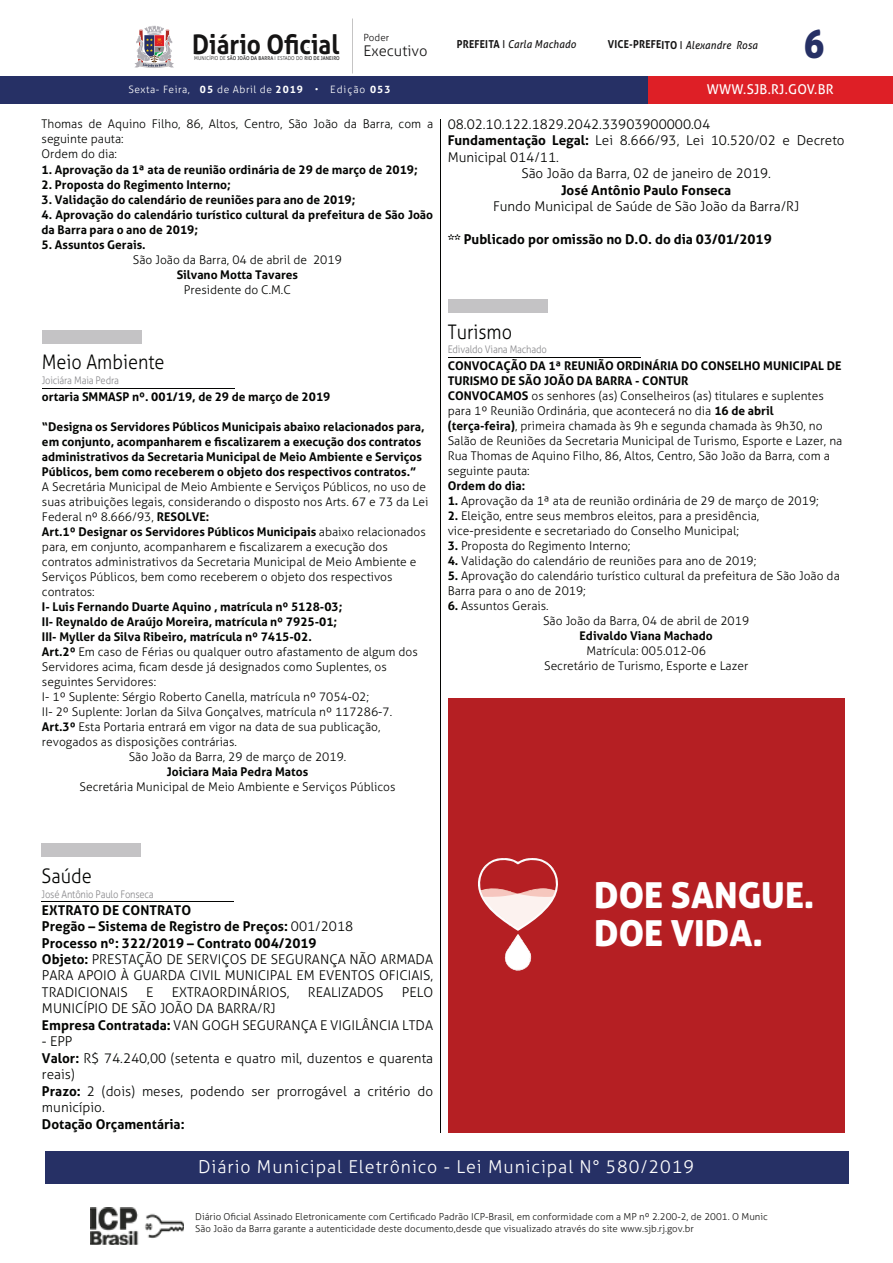
<style>
.page{position:relative;width:893px;height:1263px;background:#fff}
.page>*{position:absolute;margin:0;border:0;box-sizing:border-box;transform-origin:0 0}
.t1{font:39.3px "Aller Display";color:#263065;scale:.91 1}
.t2{font:35.85px/38.2px "Aller Display";color:#fff}
.t3{font:700 27px "Aller";color:#151414;scale:.9 1}
.t4{font:300 20.1px "Aller";color:#040503;scale:.9 1}
.t5{font:300 17.85px "Aller";letter-spacing:.05em;color:#fff}
.t6{font:300 14.7px "Aller";color:#151414}
.t7{font:300 13.5px/16.5px "Aller";color:#040503}
.t8{font:700 13.5px "Aller";color:#040503}
.t9{font:13.5px "Aller";letter-spacing:.02em;color:#fff}
.t10{font:300 12px/15px "Aller";color:#040503}
.t11{font:700 12px/15px "Aller";color:#040503}
.t12{font:700 10.95px "Aller";letter-spacing:.02em;color:#151414;scale:.91 1}
.t13{font:italic 10.95px "Aller";letter-spacing:.02em;color:#151414;scale:.91 1}
.t14{font:300 10.5px "Aller";letter-spacing:-.02em;color:#88888b;scale:.9 1}
.t15{font:300 10.2px "Aller";letter-spacing:.05em;color:#fff}
.t16{font:300 9.9px "Aller";color:#151414}
.t17{font:300 9.6px/11.6px "Aller";color:#1a1a18}
.t18{font:5.25px "Aller";letter-spacing:.02em;color:#151414;scale:.9 1}
.s1{font-weight:700}
.s2{font-weight:700;font-style:normal}
.s3{font-style:normal}
.s4{font-weight:400}
.s5{font-weight:400;font-style:italic}
.s6{font-weight:300}
</style>
<div class="page">
<div style="left:0;top:76px;width:648px;height:27px;background:#263065"></div>
<hr style="left:440px;top:119px;width:1px;height:1014px;background:#040503">
<div style="left:648px;top:76px;width:245px;height:27px;background:#de1f26"></div>
<img style="left:90px;top:1208px;width:94px;height:37px">
<div style="left:45px;top:1151px;width:804px;height:33px;background:#263065"></div>
<svg style="left:134px;top:26px;width:40px;height:42px"></svg>
<div style="left:448px;top:698px;width:397px;height:435px;background:#b51f23"></div>
<svg style="left:478px;top:858px;width:80px;height:113px"></svg>
<hr style="left:42px;top:901px;width:192px;height:1px;background:#040503">
<div style="left:42px;top:843px;width:99px;height:14px;background:#c4c3c5"></div>
<hr style="left:448px;top:357px;width:192px;height:1px;background:#040503">
<div style="left:448px;top:299px;width:99px;height:14px;background:#c4c3c5"></div>
<hr style="left:42px;top:388px;width:192px;height:1px;background:#040503">
<div style="left:42px;top:330px;width:99px;height:14px;background:#c4c3c5"></div>
<h1 class="t1" style="left:803px;top:18px;width:25px">6</h1>
<h3 class="t3" style="left:192px;top:28px;width:165px">Diário Oficial</h3>
<p class="t15" style="left:128px;top:83px;width:264px">Sexta- Feira, <span class="s1">05</span> de Abril de <span class="s1">2019</span> • Edição <span class="s1">053</span></p>
<p class="t9" style="left:707px;top:81px;width:128px">WWW.SJB.RJ.GOV.BR</p>
<p class="t16" style="left:363px;top:32px;width:27px">Poder</p>
<p class="t6" style="left:363px;top:42px;width:66px">Executivo</p>
<p class="t13" style="left:457px;top:38px;width:132px"><span class="s2">PREFEITA</span> <span class="s3">I</span> Carla Machado</p>
<p class="t12" style="left:608px;top:38px;width:166px">VICE-PREFEITO <span class="s4">I</span> <span class="s5">Alexandre Rosa</span></p>
<p class="t18" style="left:194px;top:55px;width:163px"><span class="s6">MUNICÍPIO DE</span> SÃO JOÃO DA BARRA <span class="s6">I ESTADO DO</span> RIO DE JANEIRO</p>
<p class="t10" style="left:42px;top:117px;width:393px">Thomas de Aquino Filho, 86, Altos, Centro, São João da Barra, com a seguinte pauta:<br>Ordem do dia:</p>
<p class="t11" style="left:42px;top:162px;width:378px">1. Aprovação da 1ª ata de reunião ordinária de 29 de março de 2019;</p>
<p class="t11" style="left:42px;top:177px;width:191px">2. Proposta do Regimento Interno;</p>
<p class="t11" style="left:42px;top:192px;width:315px">3. Validação do calendário de reuniões para ano de 2019;</p>
<p class="t11" style="left:42px;top:207px;width:393px">4. Aprovação do calendário turístico cultural da prefeitura de São João da Barra para o ano de 2019;</p>
<p class="t11" style="left:42px;top:237px;width:106px">5. Assuntos Gerais.</p>
<p class="t10" style="left:133px;top:252px;width:211px">São João da Barra, 04 de abril de 2019</p>
<p class="t11" style="left:177px;top:267px;width:123px">Silvano Motta Tavares</p>
<p class="t10" style="left:184px;top:282px;width:108px">Presidente do C.M.C</p>
<h3 class="t4" style="left:42px;top:350px;width:138px">Meio Ambiente</h3>
<p class="t14" style="left:42px;top:374px;width:87px">Joiciára Maia Pedra</p>
<p class="t11" style="left:42px;top:389px;width:290px">ortaria SMMASP nº. 001/19, de 29 de março de 2019</p>
<p class="t11" style="left:42px;top:419px;width:384px">“Designa os Servidores Públicos Municipais abaixo relacionados para, em conjunto, acompanharem e fiscalizarem a execução dos contratos administrativos da Secretaria Municipal de Meio Ambiente e Serviços Públicos, bem como receberem o objeto dos respectivos contratos.”</p>
<p class="t10" style="left:42px;top:479px;width:388px">A Secretária Municipal de Meio Ambiente e Serviços Públicos, no uso de suas atribuições legais, considerando o disposto nos Arts. 67 e 73 da Lei Federal nº 8.666/93, <span class="s1">RESOLVE:<br>Art.1º Designar os Servidores Públicos Municipais</span> abaixo relacionados para, em conjunto, acompanharem e fiscalizarem a execução dos contratos administrativos da Secretaria Municipal de Meio Ambiente e Serviços Públicos, bem como receberem o objeto dos respectivos contratos:</p>
<p class="t11" style="left:42px;top:599px;width:302px">I- Luis Fernando Duarte Aquino , matrícula nº 5128-03;</p>
<p class="t11" style="left:42px;top:614px;width:297px">II- Reynaldo de Araújo Moreira, matrícula nº 7925-01;</p>
<p class="t11" style="left:42px;top:629px;width:271px">III- Myller da Silva Ribeiro, matrícula nº 7415-02.</p>
<p class="t10" style="left:42px;top:644px;width:377px"><span class="s1">Art.2º</span> Em caso de Férias ou qualquer outro afastamento de algum dos</p>
<p class="t10" style="left:42px;top:659px;width:346px">Servidores acima, ficam desde já designados como Suplentes, os</p>
<p class="t10" style="left:42px;top:674px;width:116px">seguintes Servidores:</p>
<p class="t10" style="left:42px;top:689px;width:329px">I- 1º Suplente: Sérgio Roberto Canella, matrícula nº 7054-02;</p>
<p class="t10" style="left:42px;top:704px;width:352px">II- 2º Suplente: Jorlan da Silva Gonçalves, matrícula nº 117286-7.</p>
<p class="t10" style="left:42px;top:719px;width:340px"><span class="s1">Art.3º</span> Esta Portaria entrará em vigor na data de sua publicação,</p>
<p class="t10" style="left:42px;top:734px;width:197px">revogados as disposições contrárias.</p>
<p class="t10" style="left:129px;top:749px;width:219px">São João da Barra, 29 de março de 2019.</p>
<p class="t11" style="left:167px;top:764px;width:143px">Joiciara Maia Pedra Matos</p>
<p class="t10" style="left:80px;top:779px;width:317px">Secretária Municipal de Meio Ambiente e Serviços Públicos</p>
<p class="t7" style="left:448px;top:116px;width:264px">08.02.10.122.1829.2042.33903900000.04</p>
<p class="t7" style="left:448px;top:132px;width:398px"><span class="s1">Fundamentação Legal:</span> Lei 8.666/93, Lei 10.520/02 e Decreto</p>
<p class="t7" style="left:448px;top:149px;width:113px">Municipal 014/11.</p>
<p class="t7" style="left:521px;top:165px;width:251px">São João da Barra, 02 de janeiro de 2019.</p>
<p class="t8" style="left:561px;top:182px;width:172px">José Antônio Paulo Fonseca</p>
<p class="t7" style="left:493px;top:198px;width:308px">Fundo Municipal de Saúde de São João da Barra/RJ</p>
<p class="t8" style="left:448px;top:231px;width:326px">** Publicado por omissão no D.O. do dia 03/01/2019</p>
<h3 class="t4" style="left:448px;top:320px;width:73px">Turismo</h3>
<p class="t14" style="left:448px;top:343px;width:112px">Edivaldo Viana Machado</p>
<p class="t10" style="left:448px;top:358px;width:396px"><span class="s1">CONVOCAÇÃO DA 1ª REUNIÃO ORDINÁRIA DO CONSELHO MUNICIPAL DE TURISMO DE SÃO JOÃO DA BARRA - CONTUR<br>CONVOCAMOS</span> os senhores (as) Conselheiros (as) titulares e suplentes para 1º Reunião Ordinária, que acontecerá no dia <span class="s1">16 de abril (terça-feira)</span>, primeira chamada às 9h e segunda chamada às 9h30, no Salão de Reuniões da Secretaria Municipal de Turismo, Esporte e Lazer, na Rua Thomas de Aquino Filho, 86, Altos, Centro, São João da Barra, com a seguinte pauta:</p>
<p class="t11" style="left:448px;top:478px;width:79px">Ordem do dia:</p>
<p class="t10" style="left:448px;top:493px;width:373px"><span class="s1">1.</span> Aprovação da 1ª ata de reunião ordinária de 29 de março de 2019;</p>
<p class="t10" style="left:448px;top:508px;width:313px"><span class="s1">2.</span> Eleição, entre seus membros eleitos, para a presidência, vice-presidente e secretariado do Conselho Municipal;</p>
<p class="t10" style="left:448px;top:538px;width:184px"><span class="s1">3.</span> Proposta do Regimento Interno;</p>
<p class="t10" style="left:448px;top:553px;width:310px"><span class="s1">4.</span> Validação do calendário de reuniões para ano de 2019;</p>
<p class="t10" style="left:448px;top:568px;width:394px"><span class="s1">5.</span> Aprovação do calendário turístico cultural da prefeitura de São João da<br>Barra para o ano de 2019;</p>
<p class="t10" style="left:543px;top:598px;width:208px;text-indent:-95px"><span class="s1">6.</span> Assuntos Gerais.<br>São João da Barra, 04 de abril de 2019</p>
<p class="t11" style="left:580px;top:628px;width:135px">Edivaldo Viana Machado</p>
<p class="t10" style="left:544px;top:643px;width:206px;text-align:center">Matrícula: 005.012-06<br>Secretário de Turismo, Esporte e Lazer</p>
<h3 class="t4" style="left:42px;top:864px;width:57px">Saúde</h3>
<p class="t14" style="left:42px;top:887px;width:126px">José Antônio Paulo Fonseca</p>
<p class="t7" style="left:42px;top:901px;width:393px"><span class="s1">EXTRATO DE CONTRATO<br>Pregão – Sistema de Registro de Preços:</span> 001/2018<br><span class="s1">Processo nº: 322/2019 – Contrato 004/2019<br>Objeto:</span> PRESTAÇÃO DE SERVIÇOS DE SEGURANÇA NÃO ARMADA PARA APOIO À GUARDA CIVIL MUNICIPAL EM EVENTOS OFICIAIS, TRADICIONAIS</p>
<p class="t7" style="left:146px;top:984px;width:9px">E</p>
<p class="t7" style="left:172px;top:984px;width:119px">EXTRAORDINÁRIOS,</p>
<p class="t7" style="left:308px;top:984px;width:77px">REALIZADOS</p>
<p class="t7" style="left:402px;top:984px;width:33px">PELO</p>
<p class="t7" style="left:42px;top:1000px;width:393px">MUNICÍPIO DE SÃO JOÃO DA BARRA/RJ<br><span class="s1">Empresa Contratada:</span> VAN GOGH SEGURANÇA E VIGILÂNCIA LTDA</p>
<p class="t7" style="left:42px;top:1033px;width:393px">- EPP<br><span class="s1">Valor:</span> R$ 74.240,00 (setenta e quatro mil, duzentos e quarenta reais)<br><span class="s1">Prazo:</span> 2 (dois) meses, podendo ser prorrogável a critério do município.</p>
<p class="t8" style="left:42px;top:1116px;width:144px">Dotação Orçamentária:</p>
<h2 class="t2" style="left:594px;top:875px;width:222px">DOE SANGUE.<br>DOE VIDA.</h2>
<h3 class="t5" style="left:198px;top:1156px;width:497px">Diário Municipal Eletrônico - Lei Municipal N° 580/2019</h3>
<p class="t17" style="left:195px;top:1211px;width:574px">Diário Oficial Assinado Eletronicamente com Certificado Padrão ICP-Brasil, em conformidade com a MP nº 2.200-2, de 2001. O Munic<br>São João da Barra garante a autenticidade deste documento,desde que visualizado através do site www.sjb.rj.gov.br</p>
</div>
